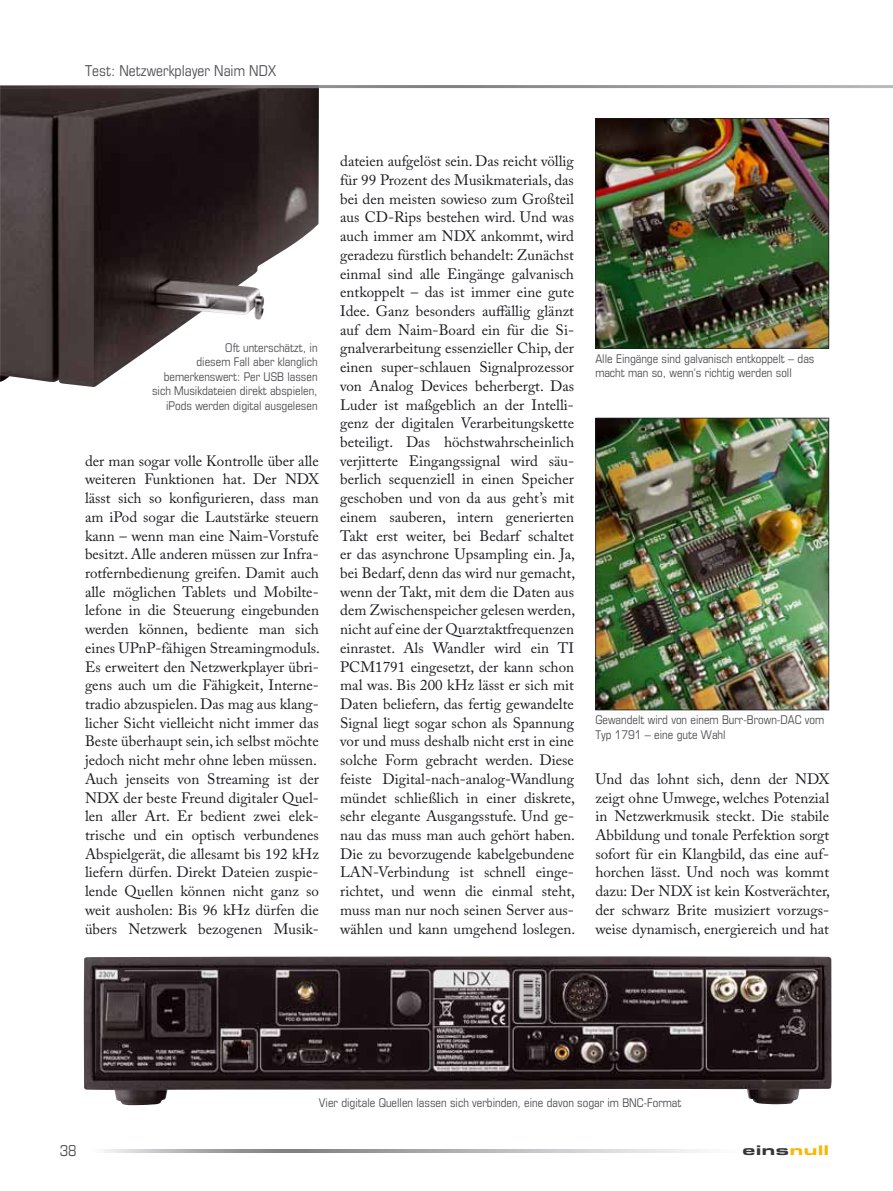
<style>
.page{position:relative;width:893px;height:1191px;background:#fff}
.page>*{position:absolute;margin:0;border:0;box-sizing:border-box;transform-origin:0 0}
.t1{font:15px/18.8px "Adobe Caslon Pro";color:#1b1c20;text-align:justify}
.t2{font:condensed 15px "Eurostile";color:#504e53}
.t3{font:900 14.4px "Eurostile Extended";color:#383539;scale:1.25 1}
.t4{font:condensed 12px/14.4px "Eurostile";color:#504e53}
.s1{color:#f9b700}
</style>
<div class="page">
<img style="left:0;top:88px;width:319px;height:299px">
<svg style="left:104px;top:1149px;width:598px;height:3px;background:#b7b8ba"></svg>
<svg style="left:0;top:85px;width:893px;height:3px;background:#8a878b"></svg>
<img style="left:84px;top:956px;width:748px;height:149px">
<img style="left:595px;top:118px;width:234px;height:231px">
<img style="left:595px;top:418px;width:234px;height:292px">
<p class="t2" style="left:85px;top:61px;width:193px">Test: Netzwerkplayer Naim NDX</p>
<p class="t1" style="left:340px;top:152px;width:237px">dateien aufgelöst sein. Das reicht völlig für 99 Prozent des Musikmaterials, das bei den meisten sowieso zum Großteil aus CD-Rips bestehen wird. Und was auch immer am NDX ankommt, wird geradezu fürstlich behandelt: Zunächst einmal sind alle Eingänge galvanisch entkoppelt – das ist immer eine gute Idee. Ganz besonders auffällig glänzt auf dem Naim-Board ein für die Si&shy;gnalverarbeitung essenzieller Chip, der einen super-schlauen Signalprozessor von Analog Devices beherbergt. Das Luder ist maßgeblich an der Intelli&shy;genz der digitalen Verarbeitungskette beteiligt. Das höchstwahrscheinlich verjitterte Eingangssignal wird säu&shy;berlich sequenziell in einen Speicher geschoben und von da aus geht’s mit einem sauberen, intern generierten Takt erst weiter, bei Bedarf schaltet er das asynchrone Upsampling ein. Ja, bei Bedarf, denn das wird nur gemacht, wenn der Takt, mit dem die Daten aus dem Zwischenspeicher gelesen werden, nicht auf eine der Quarztaktfrequenzen einrastet. Als Wandler wird ein TI PCM1791 eingesetzt, der kann schon mal was. Bis 200 kHz lässt er sich mit Daten beliefern, das fertig gewandelte Signal liegt sogar schon als Spannung vor und muss deshalb nicht erst in eine solche Form gebracht werden. Diese feiste Digital-nach-analog-Wandlung mündet schließlich in einer diskrete, sehr elegante Ausgangsstufe. Und ge&shy;nau das muss man auch gehört haben.<br>Die zu bevorzugende kabelgebundene LAN-Verbindung ist schnell einge&shy;richtet, und wenn die einmal steht, muss man nur noch seinen Server aus&shy;wählen und kann umgehend loslegen.</p>
<p class="t4" style="left:152px;top:340px;width:167px;text-align:right">Oft unterschätzt, in<br>diesem Fall aber klanglich bemerkenswert: Per USB lassen sich Musikdateien direkt abspielen, iPods werden digital ausgelesen</p>
<p class="t4" style="left:595px;top:351px;width:221px">Alle Eingänge sind galvanisch entkoppelt – das macht man so, wenn‘s richtig werden soll</p>
<p class="t1" style="left:85px;top:451px;width:236px;text-align:left">der man sogar volle Kontrolle über alle weiteren Funktionen hat. Der NDX lässt sich so konfigurieren, dass man am iPod sogar die Lautstärke steuern kann – wenn man eine Naim-Vorstufe besitzt. Alle anderen müssen zur Infra&shy;rotfernbedienung greifen. Damit auch alle möglichen Tablets und Mobilte&shy;lefone in die Steuerung eingebunden werden können, bediente man sich eines UPnP-fähigen Streamingmoduls.<br>Es erweitert den Netzwerkplayer übri&shy;gens auch um die Fähigkeit, Interne&shy;tradio abzuspielen. Das mag aus klang&shy;licher Sicht vielleicht nicht immer das Beste überhaupt sein, ich selbst möchte jedoch nicht mehr ohne leben müssen.<br>Auch jenseits von Streaming ist der NDX der beste Freund digitaler Quel&shy;len aller Art. Er bedient zwei elek&shy;trische und ein optisch verbundenes Abspielgerät, die allesamt bis 192 kHz liefern dürfen. Direkt Dateien zuspie&shy;lende Quellen können nicht ganz so weit ausholen: Bis 96 kHz dürfen die übers Netzwerk bezogenen Musik-</p>
<p class="t4" style="left:595px;top:712px;width:230px">Gewandelt wird von einem Burr-Brown-DAC vom<br>Typ 1791 – eine gute Wahl</p>
<p class="t1" style="left:595px;top:769px;width:236px">Und das lohnt sich, denn der NDX zeigt ohne Umwege, welches Potenzial in Netzwerkmusik steckt. Die stabile Abbildung und tonale Perfektion sorgt sofort für ein Klangbild, das eine auf&shy;horchen lässt. Und noch was kommt dazu: Der NDX ist kein Kostverächter, der schwarz Brite musiziert vorzugs&shy;weise dynamisch, energiereich und hat</p>
<p class="t2" style="left:60px;top:1141px;width:18px">38</p>
<p class="t4" style="left:319px;top:1095px;width:364px">Vier digitale Quellen lassen sich verbinden, eine davon sogar im BNC-Format</p>
<p class="t3" style="left:742px;top:1144px;width:71px">eins<span class="s1">null</span></p>
</div>
